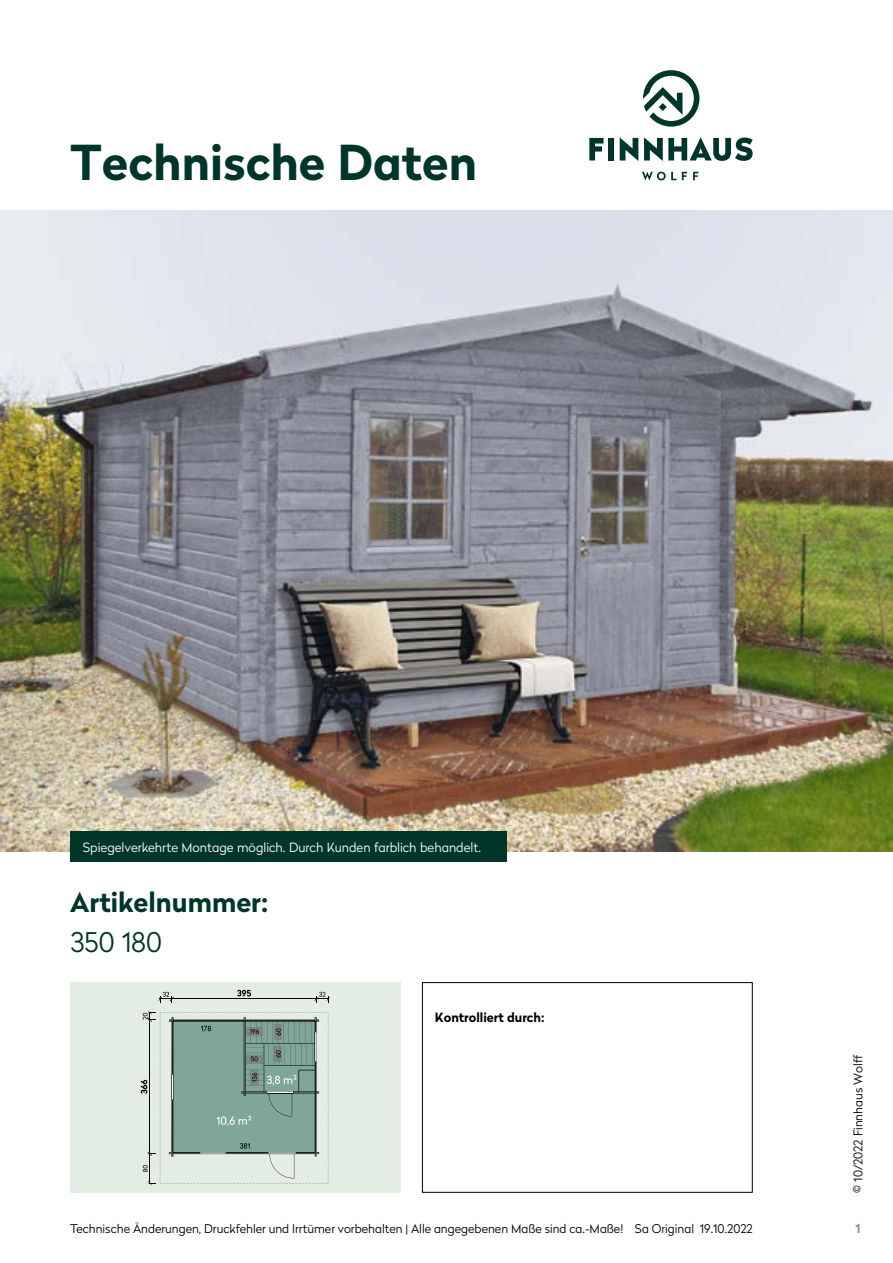
<style>
.page{position:relative;width:893px;height:1263px;background:#fff}
.page>*{position:absolute;margin:0;border:0;box-sizing:border-box;transform-origin:0 0}
.t1{font:700 48px "Radikal";color:#00362a}
.t2{font:700 27px "Radikal";color:#00362a}
.t3{font:300 27px "Radikal";color:#00362a}
.t4{font:300 12.75px "Radikal";color:#fff}
.t5{font:700 12.75px "Radikal";color:#000}
.t6{font:700 12.75px "Radikal";color:#7da698}
.t7{font:300 12px "Radikal";color:#000}
</style>
<div class="page">
<img style="left:0;top:210px;width:893px;height:642px">
<svg style="left:643px;top:70px;width:56px;height:57px"></svg>
<svg style="left:642px;top:172px;width:45px;height:8px"></svg>
<svg style="left:693px;top:172px;width:5px;height:8px"></svg>
<svg style="left:620px;top:137px;width:18px;height:24px"></svg>
<svg style="left:589px;top:138px;width:15px;height:22px"></svg>
<div style="left:608px;top:138px;width:6px;height:22px;background:#00362a"></div>
<svg style="left:644px;top:137px;width:109px;height:24px"></svg>
<div style="left:422px;top:982px;width:331px;height:211px;border:1px solid #000"></div>
<div style="left:70px;top:982px;width:331px;height:211px;background:#e4ede3"></div>
<hr style="left:172px;top:999px;width:145px;height:1px;background:#000204">
<svg style="left:158px;top:992px;width:16px;height:11px"></svg>
<svg style="left:237px;top:990px;width:14px;height:6px"></svg>
<svg style="left:314px;top:992px;width:16px;height:11px"></svg>
<svg style="left:141px;top:1010px;width:187px;height:175px"></svg>
<div style="left:70px;top:832px;width:437px;height:30px;background:#00362a"></div>
<h1 class="t1" style="left:70px;top:128px;width:408px">Technische Daten</h1>
<p class="t4" style="left:83px;top:838px;width:400px">Spiegelverkehrte Montage möglich. Durch Kunden farblich behandelt.</p>
<h2 class="t2" style="left:70px;top:883px;width:200px">Artikelnummer:</h2>
<h2 class="t3" style="left:70px;top:923px;width:93px">350 180</h2>
<p class="t5" style="left:435px;top:1008px;width:111px">Kontrolliert durch:</p>
<p class="t7" style="left:850px;top:1193px;width:140px;rotate:-90deg">© 10/2022 Finnhaus Wolff</p>
<p class="t7" style="left:70px;top:1220px;width:684px">Technische Änderungen, Druckfehler und Irrtümer vorbehalten | Alle angegebenen Maße sind ca.-Maße! Sa Original 19.10.2022</p>
<p class="t6" style="left:855px;top:1219px;width:7px">1</p>
</div>
